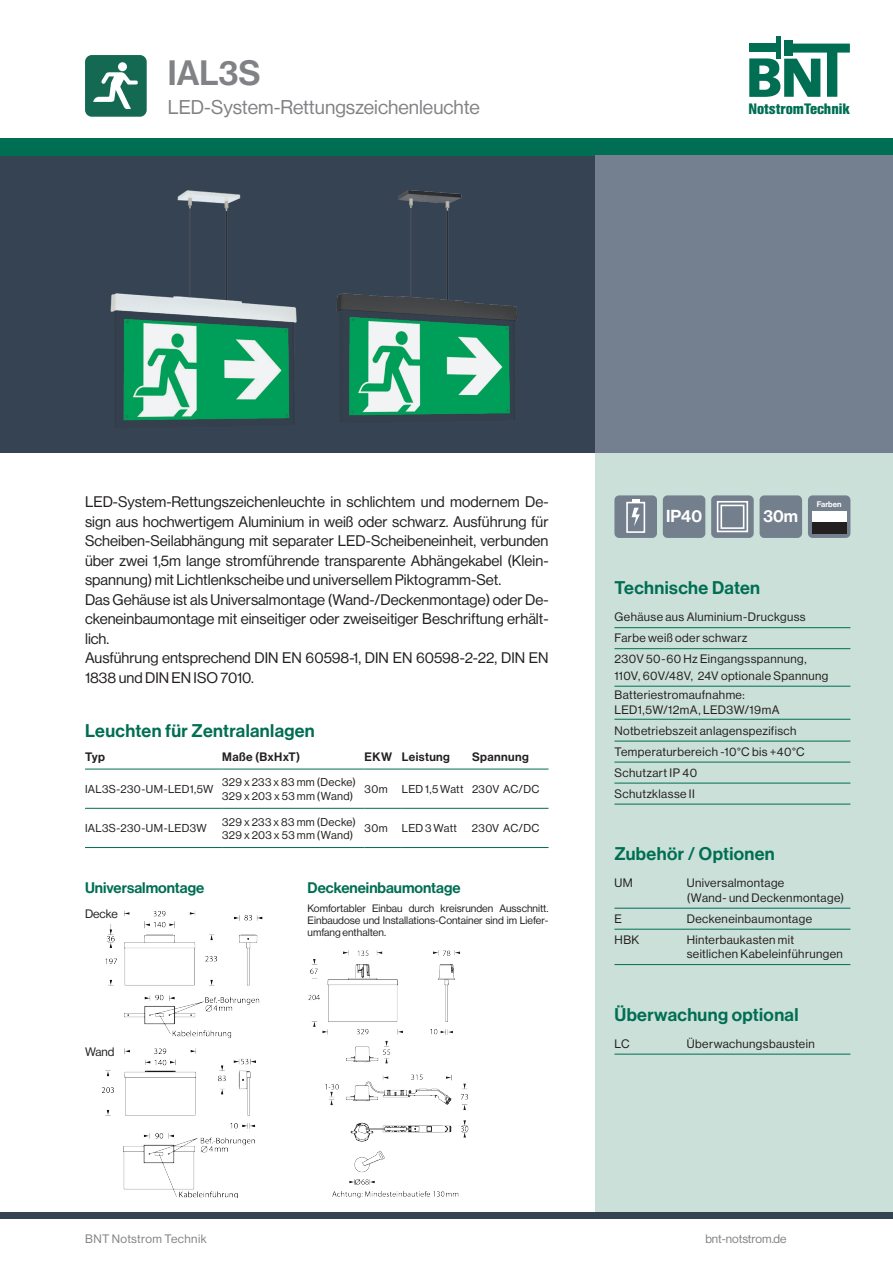
<style>
.page{position:relative;width:893px;height:1263px;background:#fff}
.page>*{position:absolute;margin:0;border:0;box-sizing:border-box;transform-origin:0 0}
.t1{font:34.5px "N Haas Grotesk DS Std 65 Md";color:#808285}
.t2{font:19.5px "N Haas Grotesk DS Std 55 Rg";color:#808285}
.t3{font:18px "N Haas Grotesk DS Std 65 Md";letter-spacing:.02em;color:#006e53}
.t4{font:16.95px "N Haas Grotesk DS Std 65 Md";color:#fff}
.t5{font:15px/19.5px "N Haas Grotesk DS Std 55 Rg";color:#231f20}
.t6{font:15px "N Haas Grotesk DS Std 65 Md";color:#006e53}
.t7{font:700 15px "Helvetica Con BQ";color:#006e53}
.t8{font:12px/21px "N Haas Grotesk DS Std 55 Rg";letter-spacing:.035em;color:#231f20}
.t9{font:12px "N Haas Grotesk DS Std 55 Rg";letter-spacing:.015em;color:#808285}
.t10{font:12px "N Haas Grotesk DS Std 65 Md";letter-spacing:.035em;color:#231f20}
.t11{font:11.25px/13.5px "N Haas Grotesk DS Std 55 Rg";letter-spacing:.03em;color:#231f20}
.t12{font:10.5px/12px "N Haas Grotesk DS Std 55 Rg";color:#231f20;text-align:justify}
.t13{font:7.95px "N Haas Grotesk DS Std 65 Md";color:#fff}
</style>
<div class="page">
<div style="left:0;top:155px;width:595px;height:298px;background:#364352"></div>
<div style="left:0;top:138px;width:893px;height:17px;background:#006e53"></div>
<div style="left:595px;top:453px;width:298px;height:762px;background:#cbe0d9"></div>
<svg style="left:749px;top:44px;width:101px;height:53px"></svg>
<div style="left:784px;top:40px;width:9px;height:16px;background:#006e53"></div>
<div style="left:749px;top:43px;width:31px;height:9px;background:#006e53"></div>
<hr style="left:776px;top:36px;width:4px;height:23px;background:#006e53">
<div style="left:0;top:1212px;width:893px;height:6px;background:#364352"></div>
<div style="left:86px;top:56px;width:59px;height:59px;background:#136952;border-radius:5px"></div>
<div style="left:85px;top:55px;width:62px;height:62px;border:3px solid #136952;border-radius:5px"></div>
<div style="left:118px;top:62px;width:9px;height:9px;background:#fff;border-radius:50%"></div>
<svg style="left:93px;top:72px;width:45px;height:37px"></svg>
<div style="left:595px;top:155px;width:298px;height:298px;background:#74808f"></div>
<hr style="left:614px;top:627px;width:236px;height:1px;background:#006e53">
<hr style="left:614px;top:648px;width:236px;height:1px;background:#006e53">
<hr style="left:614px;top:686px;width:236px;height:1px;background:#006e53">
<hr style="left:614px;top:719px;width:236px;height:1px;background:#006e53">
<hr style="left:614px;top:741px;width:236px;height:1px;background:#006e53">
<hr style="left:614px;top:762px;width:236px;height:1px;background:#006e53">
<hr style="left:614px;top:783px;width:236px;height:1px;background:#006e53">
<hr style="left:614px;top:804px;width:236px;height:1px;background:#006e53">
<hr style="left:614px;top:1054px;width:236px;height:1px;background:#006e53">
<hr style="left:614px;top:908px;width:236px;height:1px;background:#006e53">
<hr style="left:614px;top:929px;width:236px;height:1px;background:#006e53">
<hr style="left:614px;top:964px;width:236px;height:1px;background:#006e53">
<img style="left:110px;top:190px;width:187px;height:231px">
<img style="left:336px;top:190px;width:181px;height:226px">
<hr style="left:85px;top:769px;width:137px;height:1px;background:#006e53">
<hr style="left:222px;top:769px;width:143px;height:1px;background:#006e53">
<hr style="left:365px;top:769px;width:37px;height:1px;background:#006e53">
<hr style="left:402px;top:769px;width:70px;height:1px;background:#006e53">
<hr style="left:472px;top:769px;width:77px;height:1px;background:#006e53">
<hr style="left:85px;top:808px;width:137px;height:1px;background:#006e53">
<hr style="left:222px;top:808px;width:143px;height:1px;background:#006e53">
<hr style="left:365px;top:808px;width:37px;height:1px;background:#006e53">
<hr style="left:402px;top:808px;width:70px;height:1px;background:#006e53">
<hr style="left:472px;top:808px;width:77px;height:1px;background:#006e53">
<hr style="left:85px;top:847px;width:137px;height:1px;background:#006e53">
<hr style="left:222px;top:847px;width:143px;height:1px;background:#006e53">
<hr style="left:365px;top:847px;width:37px;height:1px;background:#006e53">
<hr style="left:402px;top:847px;width:70px;height:1px;background:#006e53">
<hr style="left:472px;top:847px;width:77px;height:1px;background:#006e53">
<img style="left:105px;top:910px;width:158px;height:129px">
<img style="left:123px;top:1133px;width:132px;height:65px">
<img style="left:102px;top:1048px;width:154px;height:81px">
<img style="left:308px;top:950px;width:161px;height:249px">
<div style="left:615px;top:496px;width:41px;height:41px;background:#747f8e;border-radius:4px"></div>
<div style="left:614px;top:495px;width:43px;height:43px;border:2px solid #747f8e;border-radius:4px"></div>
<div style="left:626px;top:502px;width:19px;height:31px;border:2px solid #fff"></div>
<svg style="left:632px;top:499px;width:8px;height:27px"></svg>
<div style="left:664px;top:496px;width:40px;height:41px;background:#747f8e;border-radius:4px"></div>
<div style="left:663px;top:495px;width:42px;height:43px;border:2px solid #747f8e;border-radius:4px"></div>
<div style="left:712px;top:496px;width:41px;height:41px;background:#747f8e;border-radius:4px"></div>
<div style="left:711px;top:495px;width:43px;height:43px;border:2px solid #747f8e;border-radius:4px"></div>
<svg style="left:716px;top:501px;width:33px;height:32px"></svg>
<div style="left:761px;top:496px;width:40px;height:41px;background:#747f8e;border-radius:4px"></div>
<div style="left:760px;top:495px;width:42px;height:43px;border:2px solid #747f8e;border-radius:4px"></div>
<div style="left:809px;top:496px;width:40px;height:41px;background:#747f8e;border-radius:4px"></div>
<div style="left:808px;top:495px;width:42px;height:43px;border:2px solid #747f8e;border-radius:4px"></div>
<div style="left:812px;top:512px;width:34px;height:11px;background:#fff"></div>
<div style="left:812px;top:523px;width:34px;height:11px;background:#231f20"></div>
<h1 class="t1" style="left:168px;top:53px;width:94px">IAL3S</h1>
<h2 class="t2" style="left:168px;top:96px;width:313px">LED-System-Rettungszeichenleuchte</h2>
<p class="t7" style="left:748px;top:100px;width:103px">NotstromTechnik</p>
<p class="t5" style="left:85px;top:492px;width:465px">LED-System-Rettungszeichenleuchte in schlichtem und modernem De&shy;sign aus hochwertigem Aluminium in weiß oder schwarz. Ausführung für Scheiben-Seilabhängung mit separater LED-Scheibeneinheit, verbunden über zwei 1,5m lange stromführende transparente Abhängekabel (Klein&shy;spannung) mit Lichtlenkscheibe und universellem Piktogramm-Set.<br>Das Gehäuse ist als Universalmontage (Wand-/Deckenmontage) oder De&shy;ckeneinbaumontage mit einseitiger oder zweiseitiger Beschriftung erhält&shy;lich.<br>Ausführung entsprechend DIN EN 60598-1, DIN EN 60598-2-22, DIN EN 1838 und DIN EN ISO 7010.</p>
<p class="t3" style="left:85px;top:720px;width:231px">Leuchten für Zentralanlagen</p>
<p class="t10" style="left:85px;top:749px;width:21px">Typ</p>
<p class="t10" style="left:222px;top:749px;width:80px">Maße (BxHxT)</p>
<p class="t10" style="left:365px;top:749px;width:87px">EKW Leistung</p>
<p class="t10" style="left:472px;top:749px;width:58px">Spannung</p>
<p class="t11" style="left:85px;top:782px;width:130px">IAL3S-230-UM-LED1,5W</p>
<p class="t11" style="left:222px;top:776px;width:135px">329 x 233 x 83 mm (Decke)<br>329 x 203 x 53 mm (Wand)</p>
<p class="t11" style="left:365px;top:782px;width:25px">30m</p>
<p class="t11" style="left:402px;top:782px;width:139px">LED 1,5 Watt 230V AC/DC</p>
<p class="t11" style="left:85px;top:822px;width:123px">IAL3S-230-UM-LED3W</p>
<p class="t11" style="left:222px;top:815px;width:135px">329 x 233 x 83 mm (Decke)<br>329 x 203 x 53 mm (Wand)</p>
<p class="t11" style="left:365px;top:822px;width:25px">30m</p>
<p class="t11" style="left:402px;top:822px;width:57px">LED 3 Watt</p>
<p class="t11" style="left:472px;top:822px;width:69px">230V AC/DC</p>
<p class="t6" style="left:85px;top:879px;width:121px">Universalmontage</p>
<p class="t8" style="left:85px;top:903px;width:34px">Decke</p>
<p class="t8" style="left:85px;top:1042px;width:31px">Wand</p>
<p class="t6" style="left:308px;top:879px;width:155px">Deckeneinbaumontage</p>
<p class="t12" style="left:308px;top:902px;width:242px">Komfortabler Einbau durch kreisrunden Ausschnitt.<br>Einbaudose und Installations-Container sind im Liefer&shy;umfang enthalten.</p>
<p class="t4" style="left:666px;top:506px;width:37px">IP40</p>
<p class="t4" style="left:764px;top:506px;width:36px">30m</p>
<p class="t13" style="left:817px;top:500px;width:26px">Farben</p>
<p class="t3" style="left:614px;top:578px;width:147px">Technische Daten</p>
<p class="t8" style="left:614px;top:607px;width:194px">Gehäuse aus Aluminium-Druckguss<br>Farbe weiß oder schwarz<br>230V 50-60 Hz Eingangsspannung,</p>
<p class="t8" style="left:614px;top:666px;width:215px;line-height:19.5px">110V, 60V/48V, 24V optionale Spannung<br>Batteriestromaufnahme:</p>
<p class="t8" style="left:614px;top:699px;width:192px">LED1,5W/12mA, LED3W/19mA<br>Notbetriebszeit anlagenspezifisch<br>Temperaturbereich -10°C bis +40°C<br>Schutzart IP 40<br>Schutzklasse II</p>
<p class="t3" style="left:614px;top:844px;width:162px">Zubehör / Optionen</p>
<p class="t8" style="left:614px;top:873px;width:20px">UM</p>
<p class="t8" style="left:687px;top:876px;width:159px;line-height:14.4px">Universalmontage<br>(Wand- und Deckenmontage)</p>
<p class="t8" style="left:614px;top:908px;width:9px">E</p>
<p class="t8" style="left:687px;top:908px;width:127px">Deckeneinbaumontage</p>
<p class="t8" style="left:614px;top:929px;width:26px">HBK</p>
<p class="t8" style="left:687px;top:932px;width:158px;line-height:14.4px">Hinterbaukasten mit seitlichen Kabeleinführungen</p>
<p class="t3" style="left:614px;top:1004px;width:185px">Überwachung optional</p>
<p class="t8" style="left:614px;top:1033px;width:17px">LC</p>
<p class="t8" style="left:687px;top:1033px;width:129px">Überwachungsbaustein</p>
<p class="t9" style="left:85px;top:1231px;width:123px">BNT Notstrom Technik</p>
<p class="t9" style="left:705px;top:1231px;width:83px">bnt-notstrom.de</p>
</div>
